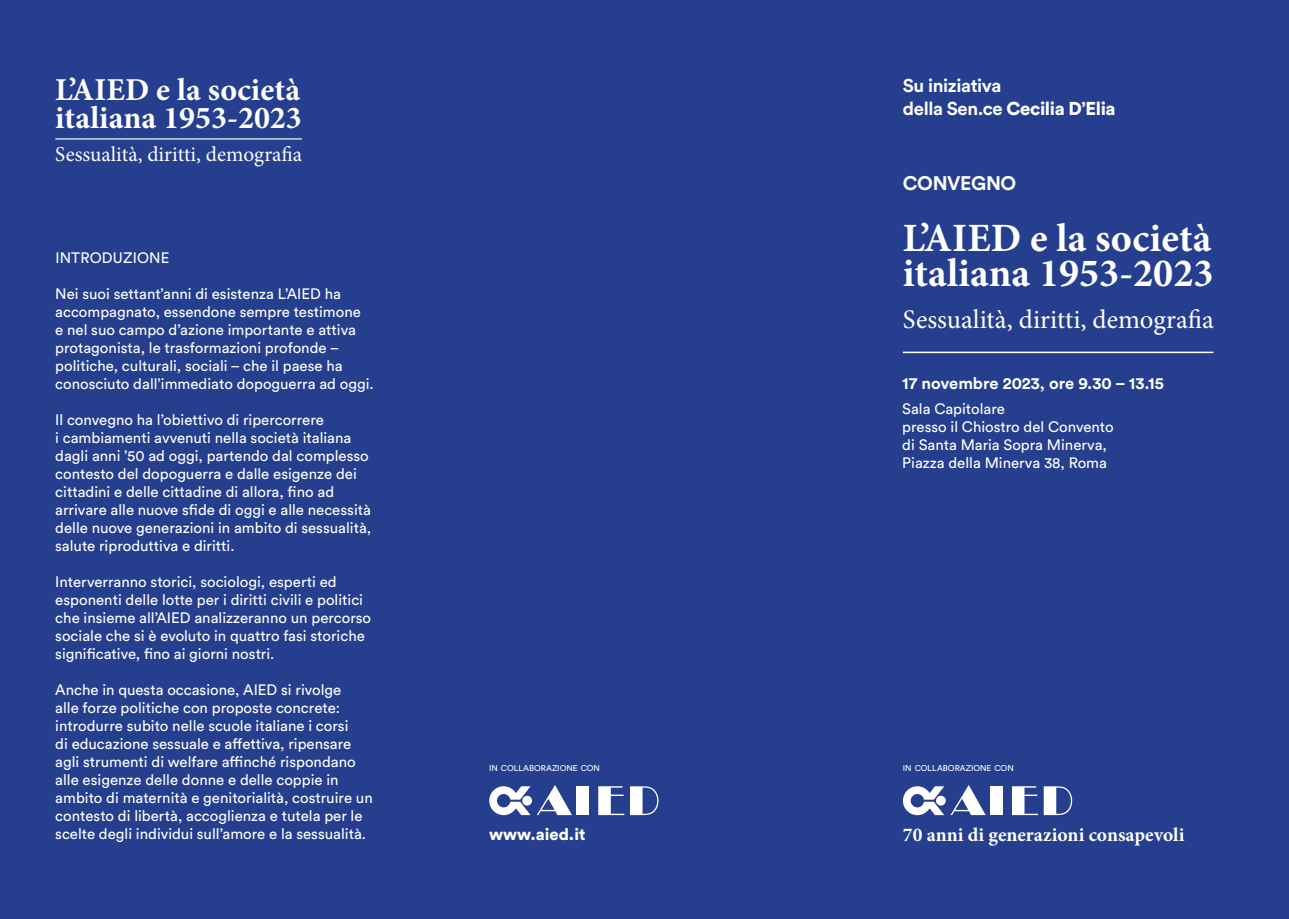
<style>
.page{position:relative;width:1289px;height:919px;background:#fff}
.page>*{position:absolute;margin:0;border:0;box-sizing:border-box;transform-origin:0 0}
.t1{font:700 40.2px/35.1px "Minion Pro";color:#fff}
.t2{font:700 31.95px/27.9px "Minion Pro";color:#fff}
.t3{font:26.85px "Minion Pro";color:#fff}
.t4{font:21.3px "Minion Pro";color:#fff}
.t5{font:700 19.5px "Minion Pro";color:#fff}
.t6{font:700 19.5px "Circular Std";letter-spacing:-.02em;color:#fff}
.t7{font:700 18.45px/23.4px "Circular Std";letter-spacing:-.02em;color:#fff}
.t8{font:700 16.5px "Circular Std";color:#fff}
.t9{font:900 16.5px "Circular Std";color:#fff}
.t10{font:15px/18px "Circular Std";color:#fff}
.t11{font:8.4px "Circular Std";color:#fff}
.s1{font-weight:900}
</style>
<div class="page">
<div style="left:0;top:0;width:1288px;height:918px;background:#253f8e"></div>
<hr style="left:902px;top:351px;width:311px;height:2px;background:#fff">
<hr style="left:55px;top:138px;width:247px;height:1px;background:#fff">
<svg style="left:489px;top:786px;width:41px;height:29px"></svg>
<div style="left:522px;top:795px;width:10px;height:10px;background:#fff;border-radius:50%"></div>
<svg style="left:537px;top:785px;width:35px;height:30px"></svg>
<div style="left:576px;top:786px;width:13px;height:29px;background:#fff"></div>
<svg style="left:630px;top:786px;width:28px;height:29px"></svg>
<svg style="left:598px;top:786px;width:26px;height:29px"></svg>
<svg style="left:902px;top:786px;width:42px;height:29px"></svg>
<div style="left:936px;top:795px;width:9px;height:10px;background:#fff;border-radius:50%"></div>
<svg style="left:950px;top:785px;width:35px;height:30px"></svg>
<div style="left:990px;top:786px;width:12px;height:29px;background:#fff"></div>
<svg style="left:1012px;top:786px;width:60px;height:29px"></svg>
<h2 class="t2" style="left:55px;top:75px;width:248px">L’AIED e la società italiana 1953-2023</h2>
<h3 class="t4" style="left:55px;top:140px;width:248px">Sessualità, diritti, demografia</h3>
<p class="t10" style="left:55px;top:248px;width:116px">INTRODUZIONE</p>
<p class="t10" style="left:55px;top:284px;width:320px">Nei suoi settant’anni di esistenza L’AIED ha accompagnato, essendone sempre testimone<br>e nel suo campo d’azione importante e attiva protagonista, le trasformazioni profonde – politiche, culturali, sociali – che il paese ha conosciuto dall’immediato dopoguerra ad oggi.</p>
<p class="t10" style="left:55px;top:410px;width:317px">Il convegno ha l’obiettivo di ripercorrere<br>i cambiamenti avvenuti nella società italiana dagli anni ’50 ad oggi, partendo dal complesso contesto del dopoguerra e dalle esigenze dei cittadini e delle cittadine di allora, fino ad arrivare alle nuove sfide di oggi e alle necessità delle nuove generazioni in ambito di sessualità, salute riproduttiva e diritti.</p>
<p class="t10" style="left:55px;top:572px;width:317px">Interverranno storici, sociologi, esperti ed esponenti delle lotte per i diritti civili e politici che insieme all’AIED analizzeranno un percorso sociale che si è evoluto in quattro fasi storiche significative, fino ai giorni nostri.</p>
<p class="t10" style="left:55px;top:680px;width:319px">Anche in questa occasione, AIED si rivolge<br>alle forze politiche con proposte concrete: introdurre subito nelle scuole italiane i corsi<br>di educazione sessuale e affettiva, ripensare agli strumenti di welfare affinché rispondano alle esigenze delle donne e delle coppie in ambito di maternità e genitorialità, costruire un contesto di libertà, accoglienza e tutela per le scelte degli individui sull’amore e la sessualità.</p>
<p class="t7" style="left:902px;top:73px;width:214px">Su iniziativa<br>della Sen.ce <span class="s1">Cecilia D’Elia</span></p>
<h3 class="t6" style="left:902px;top:170px;width:115px">CONVEGNO</h3>
<h1 class="t1" style="left:902px;top:220px;width:312px">L’AIED e la società italiana 1953-2023</h1>
<h3 class="t3" style="left:902px;top:301px;width:312px">Sessualità, diritti, demografia</h3>
<p class="t8" style="left:902px;top:372px;width:263px">17 novembre 2023, ore 9.30 – 13.15</p>
<p class="t10" style="left:902px;top:400px;width:213px">Sala Capitolare<br>presso il Chiostro del Convento di Santa Maria Sopra Minerva,<br>Piazza della Minerva 38, Roma</p>
<p class="t11" style="left:489px;top:763px;width:112px">IN COLLABORAZIONE CON</p>
<p class="t11" style="left:902px;top:763px;width:112px">IN COLLABORAZIONE CON</p>
<p class="t9" style="left:489px;top:823px;width:98px">www.aied.it</p>
<h3 class="t5" style="left:902px;top:820px;width:283px">70 anni di generazioni consapevoli</h3>
</div>
